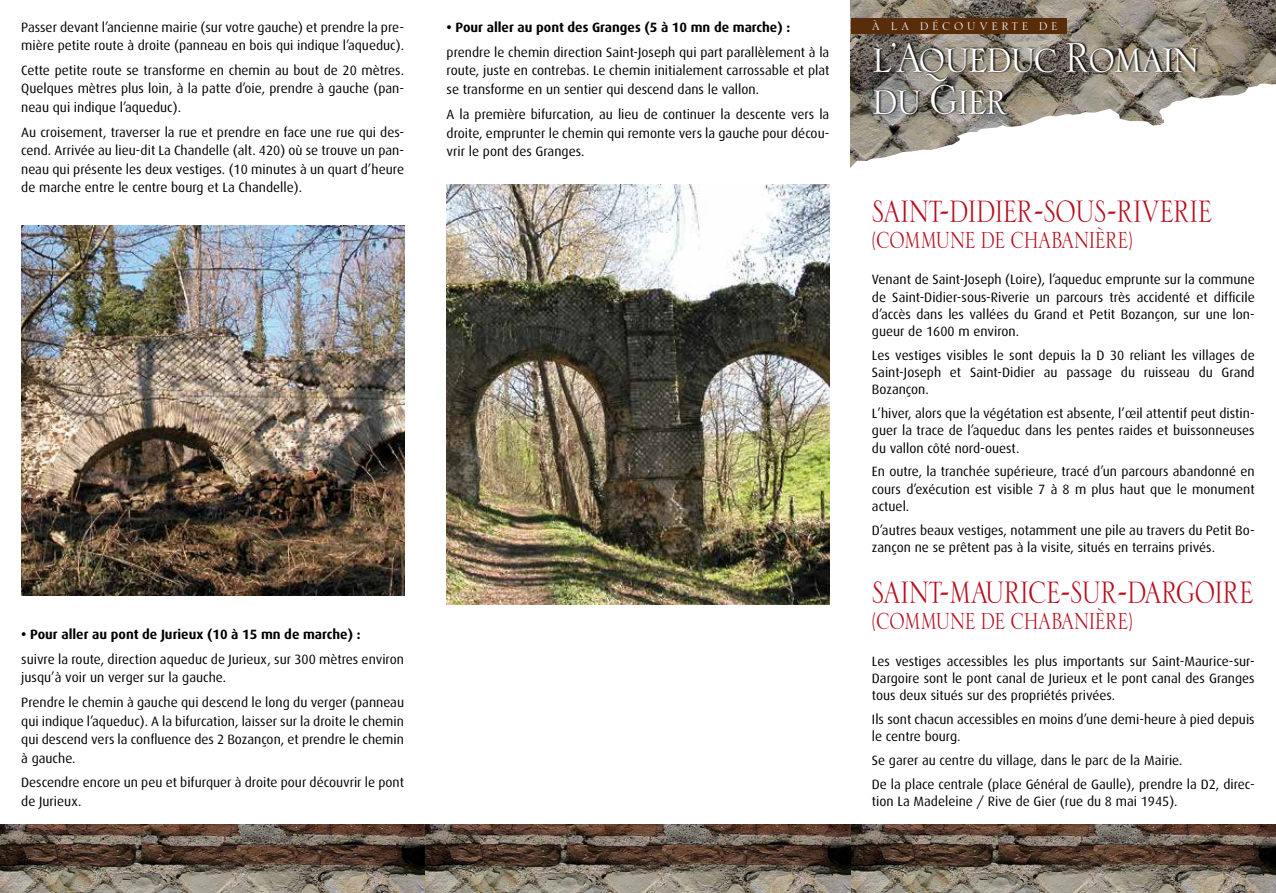
<style>
.page{position:relative;width:1276px;height:893px;background:#fff}
.page>*{position:absolute;margin:0;border:0;box-sizing:border-box;transform-origin:0 0}
.t1{font:40.5px/42px "Torino";color:#fff;scale:.9 1}
.t2{font:30px "Torino";letter-spacing:.04em;color:#b70c1c;scale:.8 1}
.t3{font:22.5px "Torino";letter-spacing:.04em;color:#b70c1c;scale:.8 1}
.t4{font:13.5px/17.2px "Dax";color:#000;text-align:justify}
.t5{font:700 13.5px "Dax";color:#000}
.t6{font:10.8px "Torino";letter-spacing:.4em;color:#fff}
</style>
<div class="page">
<img style="left:850px;top:0;width:426px;height:80px">
<svg style="left:850px;top:80px;width:426px;height:88px"></svg>
<img style="left:0;top:824px;width:1276px;height:69px">
<div style="left:850px;top:18px;width:216px;height:16px;background:#5a2d0a"></div>
<svg style="left:873px;top:41px;width:328px;height:75px;background:#7f796f"></svg>
<img style="left:21px;top:225px;width:383px;height:371px">
<img style="left:446px;top:185px;width:383px;height:420px">
<p class="t4" style="left:21px;top:18px;width:384px;line-height:18.5px">Passer devant l’ancienne mairie (sur votre gauche) et prendre la pre&shy;mière petite route à droite (panneau en bois qui indique l’aqueduc).</p>
<p class="t4" style="left:21px;top:61px;width:384px;line-height:18.5px">Cette petite route se transforme en chemin au bout de 20 mètres.<br>Quelques mètres plus loin, à la patte d’oie, prendre à gauche (pan&shy;neau qui indique l’aqueduc).</p>
<p class="t4" style="left:21px;top:123px;width:384px;line-height:18.5px">Au croisement, traverser la rue et prendre en face une rue qui des&shy;cend. Arrivée au lieu-dit La Chandelle (alt. 420) où se trouve un pan&shy;neau qui présente les deux vestiges. (10 minutes à un quart d’heure de marche entre le centre bourg et La Chandelle).</p>
<p class="t5" style="left:21px;top:627px;width:341px">• Pour aller au pont de Jurieux (10 à 15 mn de marche) :</p>
<p class="t4" style="left:21px;top:650px;width:384px;line-height:18.5px">suivre la route, direction aqueduc de Jurieux, sur 300 mètres environ jusqu’à voir un verger sur la gauche.</p>
<p class="t4" style="left:21px;top:693px;width:384px;line-height:18.5px">Prendre le chemin à gauche qui descend le long du verger (panneau qui indique l’aqueduc). A la bifurcation, laisser sur la droite le chemin qui descend vers la confluence des 2 Bozançon, et prendre le chemin à gauche.</p>
<p class="t4" style="left:21px;top:774px;width:384px;line-height:18.5px">Descendre encore un peu et bifurquer à droite pour découvrir le pont de Jurieux.</p>
<p class="t5" style="left:446px;top:19px;width:345px">• Pour aller au pont des Granges (5 à 10 mn de marche) :</p>
<p class="t4" style="left:446px;top:43px;width:384px;line-height:18.6px">prendre le chemin direction Saint-Joseph qui part parallèlement à la route, juste en contrebas. Le chemin initialement carrossable et plat se transforme en un sentier qui descend dans le vallon.</p>
<p class="t4" style="left:446px;top:105px;width:384px;line-height:18.6px">A la première bifurcation, au lieu de continuer la descente vers la droite, emprunter le chemin qui remonte vers la gauche pour décou&shy;vrir le pont des Granges.</p>
<p class="t6" style="left:872px;top:20px;width:187px">À LA DÉCOUVERTE DE</p>
<h1 class="t1" style="left:872px;top:36px;width:363px">l’Aqueduc Romain du Gier</h1>
<h2 class="t2" style="left:872px;top:193px;width:425px">SAINT-DIDIER-SOUS-RIVERIE</h2>
<h3 class="t3" style="left:872px;top:225px;width:326px">(COMMUNE DE CHABANIÈRE)</h3>
<p class="t4" style="left:872px;top:271px;width:384px">Venant de Saint-Joseph (Loire), l’aqueduc emprunte sur la commune de Saint-Didier-sous-Riverie un parcours très accidenté et difficile d’accès dans les vallées du Grand et Petit Bozançon, sur une lon&shy;gueur de 1600 m environ.</p>
<p class="t4" style="left:872px;top:347px;width:384px">Les vestiges visibles le sont depuis la D 30 reliant les villages de Saint-Joseph et Saint-Didier au passage du ruisseau du Grand Bozançon.</p>
<p class="t4" style="left:872px;top:405px;width:384px">L’hiver, alors que la végétation est absente, l’œil attentif peut distin&shy;guer la trace de l’aqueduc dans les pentes raides et buissonneuses du vallon côté nord-ouest.</p>
<p class="t4" style="left:872px;top:463px;width:384px">En outre, la tranchée supérieure, tracé d’un parcours abandonné en cours d’exécution est visible 7 à 8 m plus haut que le monument actuel.</p>
<p class="t4" style="left:872px;top:521px;width:384px">D’autres beaux vestiges, notamment une pile au travers du Petit Bo&shy;zançon ne se prêtent pas à la visite, situés en terrains privés.</p>
<h2 class="t2" style="left:872px;top:574px;width:476px">SAINT-MAURICE-SUR-DARGOIRE</h2>
<h3 class="t3" style="left:872px;top:607px;width:326px">(COMMUNE DE CHABANIÈRE)</h3>
<p class="t4" style="left:872px;top:652px;width:384px">Les vestiges accessibles les plus importants sur Saint-Maurice-sur-Dargoire sont le pont canal de Jurieux et le pont canal des Granges tous deux situés sur des propriétés privées.</p>
<p class="t4" style="left:872px;top:711px;width:384px">Ils sont chacun accessibles en moins d’une demi-heure à pied depuis le centre bourg.</p>
<p class="t4" style="left:872px;top:748px;width:384px;line-height:23.7px">Se garer au centre du village, dans le parc de la Mairie.<br>De la place centrale (place Général de Gaulle), prendre la D2, direc-</p>
<p class="t4" style="left:872px;top:793px;width:307px">tion La Madeleine / Rive de Gier (rue du 8 mai 1945).</p>
</div>
